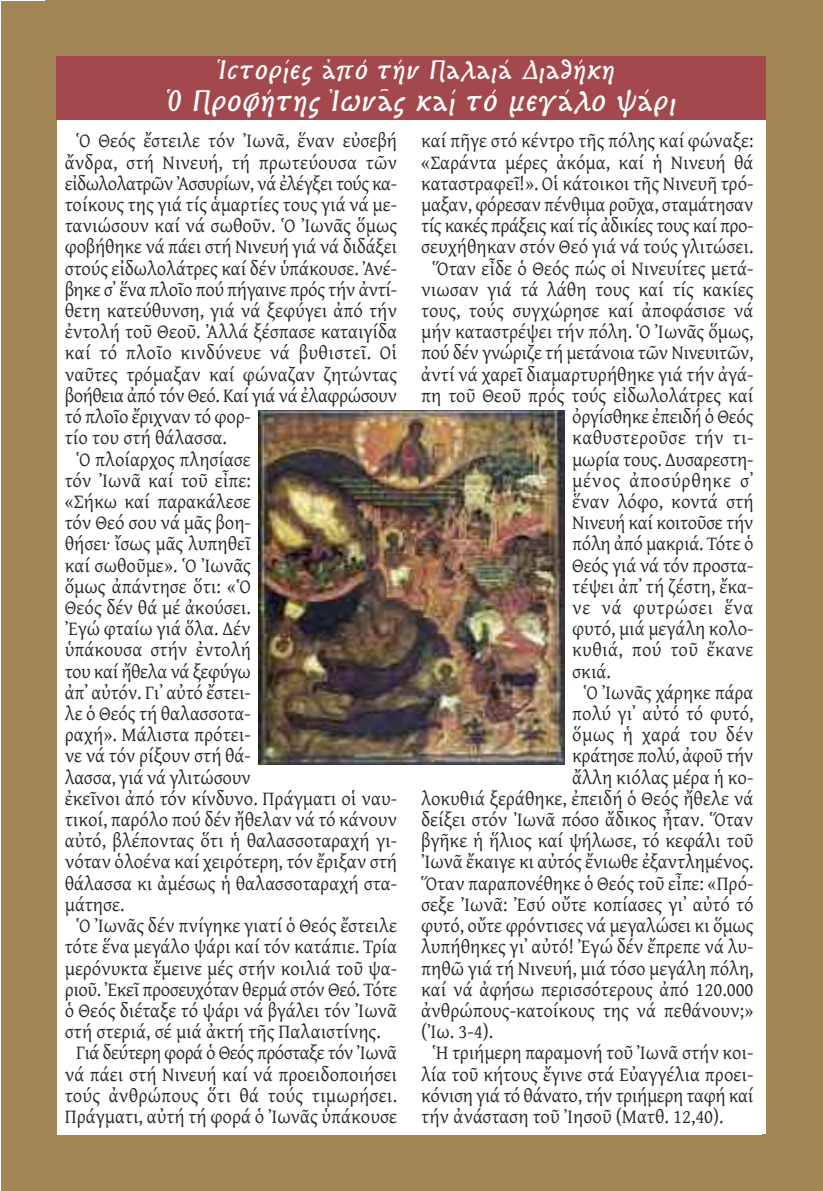
<style>
.page{position:relative;width:823px;height:1191px;background:#fff}
.page>*{position:absolute;margin:0;border:0;box-sizing:border-box;transform-origin:0 0}
.t1{font:italic 700 26px "KS Bouletee";letter-spacing:.1em;color:#fff}
.t2{font:italic 700 23.4px "KS Bouletee";letter-spacing:.1em;color:#fff}
.t3{font:20px "Gentium";color:#272627;scale:.95 1}
.t4{font:20px "Gentium";letter-spacing:-.025em;color:#272627;scale:.95 1}
.t5{font:20px "Gentium";letter-spacing:-.02em;color:#272627;scale:.95 1}
.t6{font:20px "Gentium";letter-spacing:.02em;color:#272627;scale:.95 1}
.t7{font:20px "Gentium";letter-spacing:-.03em;color:#272627;scale:.95 1}
.t8{font:20px "Gentium";letter-spacing:.04em;color:#272627;scale:.95 1}
</style>
<div class="page">
<div style="left:45px;top:0;width:777px;height:57px;background:#a28554"></div>
<div style="left:57px;top:1134px;width:711px;height:57px;background:#a28554"></div>
<div style="left:1px;top:1px;width:56px;height:1189px;background:#a28554"></div>
<div style="left:765px;top:2px;width:57px;height:1189px;background:#a28554"></div>
<img style="left:259px;top:410px;width:305px;height:354px">
<div style="left:57px;top:57px;width:708px;height:63px;background:#a3494d"></div>
<p class="t2" style="left:220px;top:59px;width:396px">Ἱστορίες ἀπό τήν Παλαιά Διαθήκη</p>
<h1 class="t1" style="left:168px;top:89px;width:508px">Ὁ Προφήτης Ἰωνᾶς καί τό μεγάλο ψάρι</h1>
<p class="t3" style="left:76px;top:129px;width:339px">Ὁ Θεός ἔστειλε τόν Ἰωνᾶ, ἕναν εὐσεβή</p>
<p class="t3" style="left:65px;top:150px;width:351px">ἄνδρα, στή Νινευή, τή πρωτεύουσα τῶν</p>
<p class="t7" style="left:65px;top:171px;width:351px">εἰδωλολατρῶν Ἀσσυρίων, νά ἐλέγξει τούς κα-</p>
<p class="t3" style="left:65px;top:192px;width:351px">τοίκους της γιά τίς ἁμαρτίες τους γιά νά με-</p>
<p class="t3" style="left:65px;top:214px;width:351px">τανιώσουν καί νά σωθοῦν. Ὁ Ἰωνᾶς ὅμως</p>
<p class="t3" style="left:65px;top:235px;width:351px">φοβήθηκε νά πάει στή Νινευή γιά νά διδάξει</p>
<p class="t3" style="left:65px;top:256px;width:351px">στούς εἰδωλολάτρες καί δέν ὑπάκουσε. Ἀνέ-</p>
<p class="t5" style="left:65px;top:277px;width:351px">βηκε σ᾽ ἕνα πλοῖο πού πήγαινε πρός τήν ἀντί-</p>
<p class="t3" style="left:65px;top:298px;width:351px">θετη κατεύθυνση, γιά νά ξεφύγει ἀπό τήν</p>
<p class="t3" style="left:65px;top:320px;width:351px">ἐντολή τοῦ Θεοῦ. Ἀλλά ξέσπασε καταιγίδα</p>
<p class="t6" style="left:65px;top:341px;width:351px">καί τό πλοῖο κινδύνευε νά βυθιστεῖ. Οἱ</p>
<p class="t3" style="left:65px;top:362px;width:351px">ναῦτες τρόμαξαν καί φώναζαν ζητώντας</p>
<p class="t4" style="left:65px;top:383px;width:351px">βοήθεια ἀπό τόν Θεό. Καί γιά νά ἐλαφρώσουν</p>
<p class="t3" style="left:65px;top:404px;width:197px">τό πλοῖο ἔριχναν τό φορ-</p>
<p class="t3" style="left:65px;top:426px;width:172px">τίο του στή θάλασσα.</p>
<p class="t3" style="left:76px;top:447px;width:185px">Ὁ πλοίαρχος πλησίασε</p>
<p class="t3" style="left:65px;top:468px;width:197px">τόν Ἰωνᾶ καί τοῦ εἶπε:</p>
<p class="t3" style="left:65px;top:489px;width:197px">«Σήκω καί παρακάλεσε</p>
<p class="t3" style="left:65px;top:510px;width:197px">τόν Θεό σου νά μᾶς βοη-</p>
<p class="t3" style="left:65px;top:532px;width:197px">θήσει· ἴσως μᾶς λυπηθεῖ</p>
<p class="t3" style="left:65px;top:553px;width:197px">καί σωθοῦμε». Ὁ Ἰωνᾶς</p>
<p class="t3" style="left:65px;top:574px;width:197px">ὅμως ἀπάντησε ὅτι: «Ὁ</p>
<p class="t3" style="left:65px;top:595px;width:197px">Θεός δέν θά μέ ἀκούσει.</p>
<p class="t3" style="left:65px;top:616px;width:197px">Ἐγώ φταίω γιά ὅλα. ∆έν</p>
<p class="t3" style="left:65px;top:638px;width:197px">ὑπάκουσα στήν ἐντολή</p>
<p class="t4" style="left:65px;top:659px;width:197px">του καί ἤθελα νά ξεφύγω</p>
<p class="t3" style="left:65px;top:680px;width:197px">ἀπ᾽ αὐτόν. Γι᾽ αὐτό ἔστει-</p>
<p class="t3" style="left:65px;top:701px;width:197px">λε ὁ Θεός τή θαλασσοτα-</p>
<p class="t3" style="left:65px;top:722px;width:197px">ραχή». Μάλιστα πρότει-</p>
<p class="t3" style="left:65px;top:744px;width:197px">νε νά τόν ρίξουν στή θά-</p>
<p class="t3" style="left:65px;top:765px;width:197px">λασσα, γιά νά γλιτώσουν</p>
<p class="t3" style="left:65px;top:786px;width:351px">ἐκεῖνοι ἀπό τόν κίνδυνο. Πράγματι οἱ ναυ-</p>
<p class="t3" style="left:65px;top:807px;width:351px">τικοί, παρόλο πού δέν ἤθελαν νά τό κάνουν</p>
<p class="t3" style="left:65px;top:828px;width:351px">αὐτό, βλέποντας ὅτι ἡ θαλασσοταραχή γι-</p>
<p class="t3" style="left:65px;top:850px;width:351px">νόταν ὁλοένα καί χειρότερη, τόν ἔριξαν στή</p>
<p class="t3" style="left:65px;top:871px;width:351px">θάλασσα κι ἀμέσως ἡ θαλασσοταραχή στα-</p>
<p class="t3" style="left:65px;top:892px;width:64px">μάτησε.</p>
<p class="t3" style="left:76px;top:913px;width:339px">Ὁ Ἰωνᾶς δέν πνίγηκε γιατί ὁ Θεός ἔστειλε</p>
<p class="t3" style="left:65px;top:934px;width:351px">τότε ἕνα μεγάλο ψάρι καί τόν κατάπιε. Τρία</p>
<p class="t3" style="left:65px;top:956px;width:351px">μερόνυκτα ἔμεινε μές στήν κοιλιά τοῦ ψα-</p>
<p class="t4" style="left:65px;top:977px;width:351px">ριοῦ. Ἐκεῖ προσευχόταν θερμά στόν Θεό. Τότε</p>
<p class="t3" style="left:65px;top:998px;width:351px">ὁ Θεός διέταξε τό ψάρι νά βγάλει τόν Ἰωνᾶ</p>
<p class="t3" style="left:65px;top:1019px;width:334px">στή στεριά, σέ μιά ἀκτή τῆς Παλαιστίνης.</p>
<p class="t7" style="left:76px;top:1040px;width:339px">Γιά δεύτερη φορά ὁ Θεός πρόσταξε τόν Ἰωνᾶ</p>
<p class="t3" style="left:65px;top:1062px;width:351px">νά πάει στή Νινευή καί νά προειδοποιήσει</p>
<p class="t3" style="left:65px;top:1083px;width:351px">τούς ἀνθρώπους ὅτι θά τούς τιμωρήσει.</p>
<p class="t3" style="left:65px;top:1104px;width:351px">Πράγματι, αὐτή τή φορά ὁ Ἰωνᾶς ὑπάκουσε</p>
<p class="t3" style="left:421px;top:129px;width:351px">καί πῆγε στό κέντρο τῆς πόλης καί φώναξε:</p>
<p class="t3" style="left:421px;top:150px;width:351px">«Σαράντα μέρες ἀκόμα, καί ἡ Νινευή θά</p>
<p class="t3" style="left:421px;top:171px;width:351px">καταστραφεῖ!». Οἱ κάτοικοι τῆς Νινευῆ τρό-</p>
<p class="t3" style="left:421px;top:192px;width:351px">μαξαν, φόρεσαν πένθιμα ροῦχα, σταμάτησαν</p>
<p class="t4" style="left:421px;top:214px;width:351px">τίς κακές πράξεις καί τίς ἀδικίες τους καί προ-</p>
<p class="t3" style="left:421px;top:235px;width:351px">σευχήθηκαν στόν Θεό γιά νά τούς γλιτώσει.</p>
<p class="t3" style="left:432px;top:256px;width:339px">Ὅταν εἶδε ὁ Θεός πώς οἱ Νινευίτες μετά-</p>
<p class="t3" style="left:421px;top:277px;width:351px">νιωσαν γιά τά λάθη τους καί τίς κακίες</p>
<p class="t3" style="left:421px;top:298px;width:351px">τους, τούς συγχώρησε καί ἀποφάσισε νά</p>
<p class="t3" style="left:421px;top:320px;width:351px">μήν καταστρέψει τήν πόλη. Ὁ Ἰωνᾶς ὅμως,</p>
<p class="t5" style="left:421px;top:341px;width:351px">πού δέν γνώριζε τή μετάνοια τῶν Νινευιτῶν,</p>
<p class="t3" style="left:421px;top:362px;width:351px">ἀντί νά χαρεῖ διαμαρτυρήθηκε γιά τήν ἀγά-</p>
<p class="t3" style="left:421px;top:383px;width:351px">πη τοῦ Θεοῦ πρός τούς εἰδωλολάτρες καί</p>
<p class="t3" style="left:572px;top:404px;width:192px">ὀργίσθηκε ἐπειδή ὁ Θεός</p>
<p class="t6" style="left:572px;top:426px;width:192px">καθυστεροῦσε τήν τι-</p>
<p class="t3" style="left:572px;top:447px;width:192px">μωρία τους. ∆υσαρεστη-</p>
<p class="t8" style="left:572px;top:468px;width:192px">μένος ἀποσύρθηκε σ᾽</p>
<p class="t3" style="left:572px;top:489px;width:192px">ἕναν λόφο, κοντά στή</p>
<p class="t5" style="left:572px;top:510px;width:192px">Νινευή καί κοιτοῦσε τήν</p>
<p class="t3" style="left:572px;top:532px;width:192px">πόλη ἀπό μακριά. Τότε ὁ</p>
<p class="t3" style="left:572px;top:553px;width:192px">Θεός γιά νά τόν προστα-</p>
<p class="t3" style="left:572px;top:574px;width:192px">τέψει ἀπ᾽ τή ζέστη, ἔκα-</p>
<p class="t8" style="left:572px;top:595px;width:192px">νε νά φυτρώσει ἕνα</p>
<p class="t3" style="left:572px;top:616px;width:192px">φυτό, μιά μεγάλη κολο-</p>
<p class="t6" style="left:572px;top:638px;width:192px">κυθιά, πού τοῦ ἔκανε</p>
<p class="t3" style="left:572px;top:659px;width:42px">σκιά.</p>
<p class="t3" style="left:583px;top:680px;width:180px">Ὁ Ἰωνᾶς χάρηκε πάρα</p>
<p class="t3" style="left:572px;top:701px;width:192px">πολύ γι᾽ αὐτό τό φυτό,</p>
<p class="t6" style="left:572px;top:722px;width:192px">ὅμως ἡ χαρά του δέν</p>
<p class="t3" style="left:572px;top:744px;width:192px">κράτησε πολύ, ἀφοῦ τήν</p>
<p class="t3" style="left:572px;top:765px;width:192px">ἄλλη κιόλας μέρα ἡ κο-</p>
<p class="t3" style="left:421px;top:786px;width:351px">λοκυθιά ξεράθηκε, ἐπειδή ὁ Θεός ἤθελε νά</p>
<p class="t3" style="left:421px;top:807px;width:351px">δείξει στόν Ἰωνᾶ πόσο ἄδικος ἦταν. Ὅταν</p>
<p class="t3" style="left:421px;top:828px;width:351px">βγῆκε ἡ ἥλιος καί ψήλωσε, τό κεφάλι τοῦ</p>
<p class="t3" style="left:421px;top:850px;width:351px">Ἰωνᾶ ἔκαιγε κι αὐτός ἔνιωθε ἐξαντλημένος.</p>
<p class="t3" style="left:421px;top:871px;width:351px">Ὅταν παραπονέθηκε ὁ Θεός τοῦ εἶπε: «Πρό-</p>
<p class="t3" style="left:421px;top:892px;width:351px">σεξε Ἰωνᾶ: Ἐσύ οὔτε κοπίασες γι᾽ αὐτό τό</p>
<p class="t3" style="left:421px;top:913px;width:351px">φυτό, οὔτε φρόντισες νά μεγαλώσει κι ὅμως</p>
<p class="t3" style="left:421px;top:934px;width:351px">λυπήθηκες γι᾽ αὐτό! Ἐγώ δέν ἔπρεπε νά λυ-</p>
<p class="t3" style="left:421px;top:956px;width:351px">πηθῶ γιά τή Νινευή, μιά τόσο μεγάλη πόλη,</p>
<p class="t3" style="left:421px;top:977px;width:351px">καί νά ἀφήσω περισσότερους ἀπό 120.000</p>
<p class="t3" style="left:421px;top:998px;width:351px">ἀνθρώπους-κατοίκους της νά πεθάνουν;»</p>
<p class="t3" style="left:421px;top:1019px;width:77px">(Ἰω. 3-4).</p>
<p class="t3" style="left:432px;top:1040px;width:339px">Ἡ τριήμερη παραμονή τοῦ Ἰωνᾶ στήν κοι-</p>
<p class="t3" style="left:421px;top:1062px;width:351px">λία τοῦ κήτους ἔγινε στά Εὐαγγέλια προει-</p>
<p class="t5" style="left:421px;top:1083px;width:351px">κόνιση γιά τό θάνατο, τήν τριήμερη ταφή καί</p>
<p class="t3" style="left:421px;top:1104px;width:320px">τήν ἀνάσταση τοῦ Ἰησοῦ (Ματθ. 12,40).</p>
</div>
